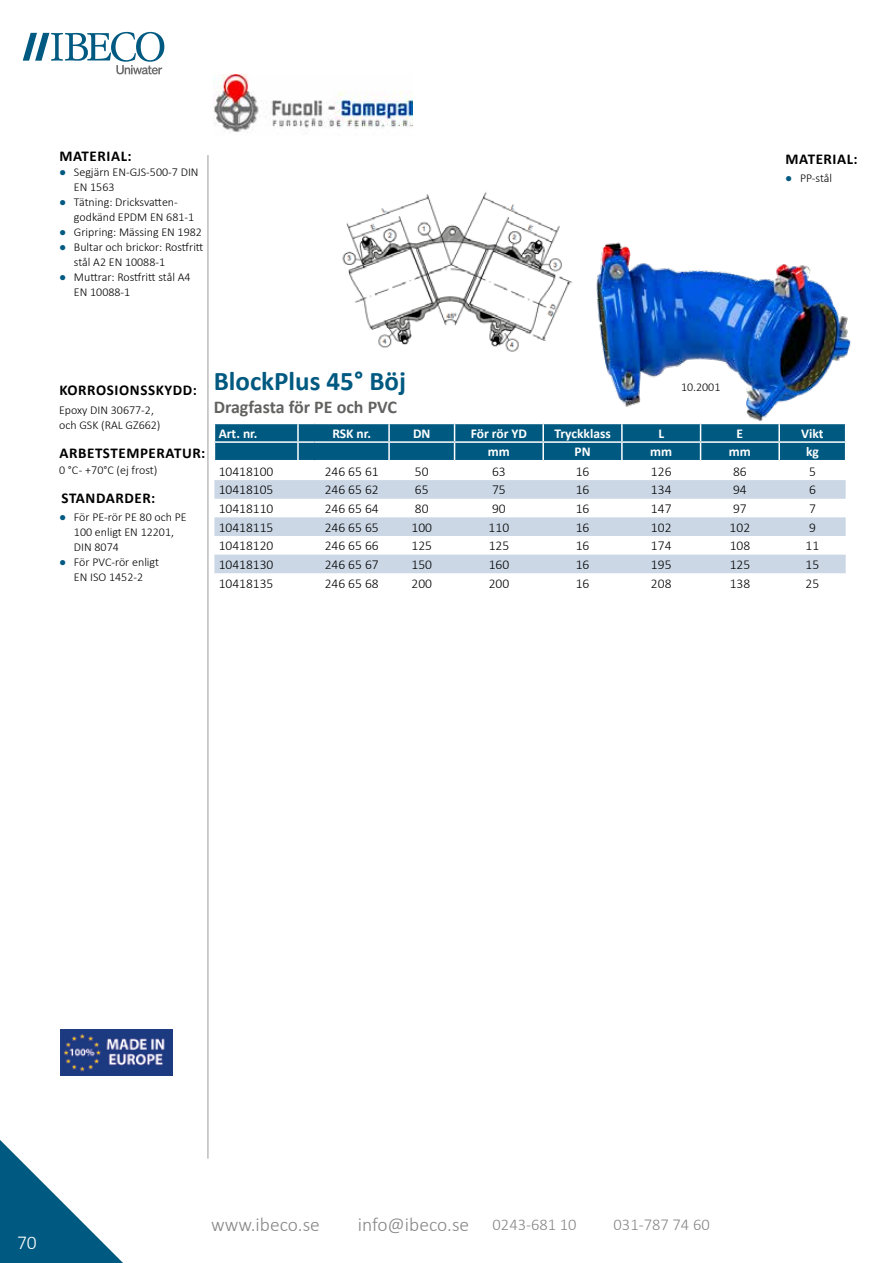
<style>
.page{position:relative;width:893px;height:1263px;background:#fff}
.page>*{position:absolute;margin:0;border:0;box-sizing:border-box;transform-origin:0 0}
.t1{font:700 27px "Calibri";color:#005980}
.t2{font:300 19.5px "Calibri";color:#868786}
.t3{font:300 19.5px "Calibri";color:#fff}
.t4{font:700 18px "Calibri";color:#626261}
.t5{font:300 16.5px "Calibri";color:#868786}
.t6{font:700 15px "Calibri";letter-spacing:.04em;color:#000}
.t7{font:300 13.5px "Calibri";color:#000}
.t8{font:700 13.5px "Calibri";color:#fff}
.t9{font:300 12px/15px "Calibri";color:#000}
.s1{font-family:"Arial";font-weight:400;color:#005980}
.s2{font-size:16.5px}
</style>
<div class="page">
<svg style="left:23px;top:32px;width:141px;height:42px"></svg>
<hr style="left:208px;top:155px;width:1px;height:1003px;background:#9c9c9d">
<svg style="left:0;top:1140px;width:123px;height:123px"></svg>
<img style="left:596px;top:242px;width:255px;height:179px">
<svg style="left:214px;top:480px;width:632px;height:93px;fill:#cbd7e5"></svg>
<svg style="left:214px;top:423px;width:632px;height:38px;background:#1d6c8e"></svg>
<img style="left:342px;top:192px;width:230px;height:160px">
<img style="left:214px;top:74px;width:198px;height:59px">
<img style="left:61px;top:1030px;width:112px;height:46px">
<p class="t6" style="left:59px;top:145px;width:74px">MATERIAL:</p>
<p class="t9" style="left:74px;top:165px;width:126px;text-indent:-15px"><span class="s1">●</span> Segjärn EN-GJS-500-7 DIN<br>EN 1563</p>
<p class="t9" style="left:74px;top:195px;width:122px;text-indent:-15px"><span class="s1">●</span> Tätning: Dricksvatten&shy;godkänd EPDM EN 681-1</p>
<p class="t9" style="left:59px;top:225px;width:144px"><span class="s1">●</span> Gripring: Mässing EN 1982</p>
<p class="t9" style="left:74px;top:240px;width:131px;text-indent:-15px"><span class="s1">●</span> Bultar och brickor: Rostfritt stål A2 EN 10088-1</p>
<p class="t9" style="left:74px;top:270px;width:118px;text-indent:-15px"><span class="s1">●</span> Muttrar: Rostfritt stål A4<br>EN 10088-1</p>
<p class="t6" style="left:785px;top:149px;width:74px">MATERIAL:</p>
<p class="t9" style="left:785px;top:171px;width:48px"><span class="s1">●</span> PP-stål</p>
<p class="t6" style="left:59px;top:379px;width:139px">KORROSIONSSKYDD:</p>
<p class="t9" style="left:59px;top:402px;width:103px">Epoxy DIN 30677-2, och GSK (RAL GZ662)</p>
<p class="t6" style="left:59px;top:443px;width:147px">ARBETSTEMPERATUR:</p>
<p class="t9" style="left:59px;top:463px;width:100px">0 °C - +70°C (ej frost)</p>
<p class="t6" style="left:62px;top:488px;width:95px">STANDARDER:</p>
<p class="t9" style="left:74px;top:509px;width:114px;text-indent:-15px"><span class="s1">●</span> För PE-rör PE 80 och PE<br>100 enligt EN 12201,<br>DIN 8074</p>
<p class="t9" style="left:59px;top:554px;width:101px;text-align:center"><span class="s1">●</span> För PVC-rör enligt<br>EN ISO 1452-2</p>
<h1 class="t1" style="left:214px;top:362px;width:194px">BlockPlus 45° Böj</h1>
<h3 class="t4" style="left:214px;top:394px;width:185px">Dragfasta för PE och PVC</h3>
<p class="t9" style="left:681px;top:380px;width:41px">10.2001</p>
<p class="t8" style="left:219px;top:424px;width:40px">Art. nr.</p>
<p class="t8" style="left:332px;top:424px;width:40px">RSK nr.</p>
<p class="t8" style="left:413px;top:424px;width:19px">DN</p>
<p class="t8" style="left:471px;top:424px;width:58px">För rör YD</p>
<p class="t8" style="left:554px;top:424px;width:58px">Tryckklass</p>
<p class="t8" style="left:658px;top:424px;width:7px">L</p>
<p class="t8" style="left:737px;top:424px;width:8px">E</p>
<p class="t8" style="left:801px;top:424px;width:24px">Vikt</p>
<p class="t8" style="left:488px;top:442px;width:23px">mm</p>
<p class="t8" style="left:574px;top:442px;width:18px">PN</p>
<p class="t8" style="left:650px;top:442px;width:23px">mm</p>
<p class="t8" style="left:729px;top:442px;width:23px">mm</p>
<p class="t8" style="left:806px;top:442px;width:14px">kg</p>
<p class="t7" style="left:219px;top:463px;width:56px">10418100</p>
<p class="t7" style="left:325px;top:463px;width:56px">246 65 61</p>
<p class="t7" style="left:415px;top:463px;width:15px">50</p>
<p class="t7" style="left:492px;top:463px;width:15px">63</p>
<p class="t7" style="left:576px;top:463px;width:15px">16</p>
<p class="t7" style="left:651px;top:463px;width:22px">126</p>
<p class="t7" style="left:733px;top:463px;width:15px">86</p>
<p class="t7" style="left:809px;top:463px;width:8px">5</p>
<p class="t7" style="left:219px;top:482px;width:56px">10418105</p>
<p class="t7" style="left:325px;top:482px;width:56px">246 65 62</p>
<p class="t7" style="left:415px;top:482px;width:15px">65</p>
<p class="t7" style="left:492px;top:482px;width:15px">75</p>
<p class="t7" style="left:576px;top:482px;width:15px">16</p>
<p class="t7" style="left:651px;top:482px;width:22px">134</p>
<p class="t7" style="left:733px;top:482px;width:15px">94</p>
<p class="t7" style="left:809px;top:482px;width:8px">6</p>
<p class="t7" style="left:219px;top:500px;width:56px">10418110</p>
<p class="t7" style="left:325px;top:500px;width:56px">246 65 64</p>
<p class="t7" style="left:415px;top:500px;width:15px">80</p>
<p class="t7" style="left:492px;top:500px;width:15px">90</p>
<p class="t7" style="left:576px;top:500px;width:15px">16</p>
<p class="t7" style="left:651px;top:500px;width:22px">147</p>
<p class="t7" style="left:733px;top:500px;width:15px">97</p>
<p class="t7" style="left:809px;top:500px;width:8px">7</p>
<p class="t7" style="left:219px;top:519px;width:56px">10418115</p>
<p class="t7" style="left:325px;top:519px;width:56px">246 65 65</p>
<p class="t7" style="left:412px;top:519px;width:22px">100</p>
<p class="t7" style="left:489px;top:519px;width:22px">110</p>
<p class="t7" style="left:576px;top:519px;width:15px">16</p>
<p class="t7" style="left:651px;top:519px;width:22px">102</p>
<p class="t7" style="left:730px;top:519px;width:22px">102</p>
<p class="t7" style="left:809px;top:519px;width:8px">9</p>
<p class="t7" style="left:219px;top:537px;width:56px">10418120</p>
<p class="t7" style="left:325px;top:537px;width:56px">246 65 66</p>
<p class="t7" style="left:412px;top:537px;width:22px">125</p>
<p class="t7" style="left:489px;top:537px;width:22px">125</p>
<p class="t7" style="left:576px;top:537px;width:15px">16</p>
<p class="t7" style="left:651px;top:537px;width:22px">174</p>
<p class="t7" style="left:730px;top:537px;width:22px">108</p>
<p class="t7" style="left:806px;top:537px;width:15px">11</p>
<p class="t7" style="left:219px;top:556px;width:56px">10418130</p>
<p class="t7" style="left:325px;top:556px;width:56px">246 65 67</p>
<p class="t7" style="left:412px;top:556px;width:22px">150</p>
<p class="t7" style="left:489px;top:556px;width:22px">160</p>
<p class="t7" style="left:576px;top:556px;width:15px">16</p>
<p class="t7" style="left:651px;top:556px;width:22px">195</p>
<p class="t7" style="left:730px;top:556px;width:22px">125</p>
<p class="t7" style="left:806px;top:556px;width:15px">15</p>
<p class="t7" style="left:219px;top:575px;width:56px">10418135</p>
<p class="t7" style="left:325px;top:575px;width:56px">246 65 68</p>
<p class="t7" style="left:412px;top:575px;width:22px">200</p>
<p class="t7" style="left:489px;top:575px;width:22px">200</p>
<p class="t7" style="left:576px;top:575px;width:15px">16</p>
<p class="t7" style="left:651px;top:575px;width:22px">208</p>
<p class="t7" style="left:730px;top:575px;width:22px">138</p>
<p class="t7" style="left:806px;top:575px;width:15px">25</p>
<h2 class="t3" style="left:17px;top:1230px;width:21px">70</h2>
<h2 class="t2" style="left:211px;top:1212px;width:110px">www.ibeco.se</h2>
<h2 class="t2" style="left:358px;top:1212px;width:220px">info@ibeco.se <span class="s2">0243-681 10</span></h2>
<h3 class="t5" style="left:614px;top:1214px;width:98px">031-787 74 60</h3>
</div>
